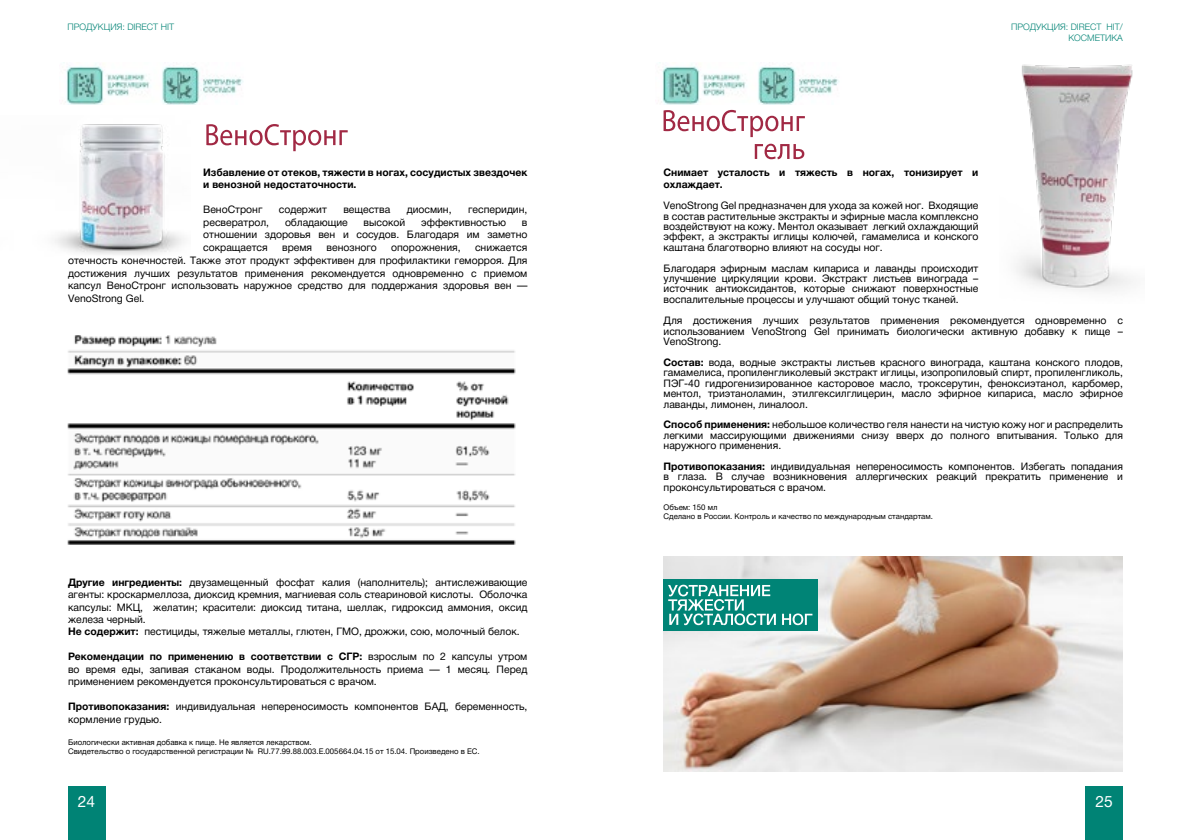
<style>
.page{position:relative;width:1191px;height:840px;background:#fff}
.page>*{position:absolute;margin:0;border:0;box-sizing:border-box;transform-origin:0 0}
.t1{font:15.6px "Helvetica Neue Cyr";color:#fff}
.t2{font:10.4px/10.4px "Helvetica Neue Cyr";color:#000;text-align:justify}
.t3{font:700 10.4px/12.4px "Helvetica Neue Cyr";color:#000}
.t4{font:300 9px/10.8px "Helvetica Neue Cyr";color:#008375;text-align:right}
.t5{font:7.8px/9.4px "Helvetica Neue Cyr";color:#000}
.s1{font-weight:700}
</style>
<div class="page">
<div style="left:68px;top:785px;width:37px;height:54px;background:#008375"></div>
<div style="left:1085px;top:785px;width:38px;height:54px;background:#008375"></div>
<img style="left:55px;top:124px;width:129px;height:131px">
<img style="left:68px;top:335px;width:448px;height:210px">
<svg style="left:206px;top:124px;width:142px;height:27px"></svg>
<svg style="left:663px;top:110px;width:142px;height:27px"></svg>
<svg style="left:754px;top:144px;width:50px;height:15px"></svg>
<img style="left:663px;top:556px;width:460px;height:215px">
<div style="left:663px;top:579px;width:155px;height:51px;background:#008476"></div>
<svg style="left:668px;top:584px;width:108px;height:40px"></svg>
<svg style="left:782px;top:613px;width:30px;height:11px"></svg>
<img style="left:63px;top:62px;width:180px;height:42px">
<img style="left:659px;top:62px;width:180px;height:42px">
<img style="left:1016px;top:64px;width:117px;height:227px">
<p class="t4" style="left:68px;top:22px;width:108px">ПРОДУКЦИЯ: DIRECT HIT</p>
<p class="t3" style="left:203px;top:166px;width:326px">Избавление от отеков, тяжести в ногах, сосудистых звездочек и венозной недостаточности.</p>
<p class="t2" style="left:203px;top:204px;width:61px">ВеноСтронг</p>
<p class="t2" style="left:279px;top:204px;width:49px">содержит</p>
<p class="t2" style="left:343px;top:204px;width:48px">вещества</p>
<p class="t2" style="left:407px;top:204px;width:46px">диосмин,</p>
<p class="t2" style="left:468px;top:204px;width:61px">гесперидин,</p>
<p class="t2" style="left:203px;top:217px;width:67px">ресвератрол,</p>
<p class="t2" style="left:285px;top:217px;width:64px">обладающие</p>
<p class="t2" style="left:363px;top:217px;width:43px">высокой</p>
<p class="t2" style="left:421px;top:217px;width:86px">эффективностью</p>
<p class="t2" style="left:203px;top:216px;width:326px;line-height:12.4px;text-indent:318px">в отношении здоровья вен и сосудов. Благодаря им заметно сокращается</p>
<p class="t2" style="left:282px;top:242px;width:32px">время</p>
<p class="t2" style="left:326px;top:242px;width:52px">венозного</p>
<p class="t2" style="left:391px;top:242px;width:71px">опорожнения,</p>
<p class="t2" style="left:475px;top:242px;width:54px">снижается</p>
<p class="t2" style="left:68px;top:254px;width:461px;line-height:12.4px">отечность конечностей. Также этот продукт эффективен для профилактики геморроя. Для достижения лучших результатов применения рекомендуется одновременно с приемом капсул ВеноСтронг использовать наружное средство для поддержания здоровья вен — VenoStrong Gel.</p>
<p class="t2" style="left:68px;top:575px;width:461px;line-height:12.4px;text-align:left"><span class="s1">Другие ингредиенты:</span> двузамещенный фосфат калия (наполнитель); антислеживающие агенты: кроскармеллоза, диоксид кремния, магниевая соль стеариновой кислоты. Оболочка капсулы: МКЦ, желатин; красители: диоксид титана, шеллак, гидроксид аммония, оксид железа черный.<br><span class="s1">Не содержит:</span> пестициды, тяжелые металлы, глютен, ГМО, дрожжи, сою, молочный белок.</p>
<p class="t2" style="left:68px;top:650px;width:461px;line-height:12.4px"><span class="s1">Рекомендации по применению в соответствии с СГР:</span> взрослым по 2 капсулы утром во время еды, запивая стаканом воды. Продолжительность приема — 1 месяц. Перед применением рекомендуется проконсультироваться с врачом.</p>
<p class="t2" style="left:68px;top:700px;width:461px;line-height:12.4px"><span class="s1">Противопоказания:</span> индивидуальная непереносимость компонентов БАД, беременность, кормление грудью.</p>
<p class="t5" style="left:68px;top:737px;width:413px">Биологически активная добавка к пище. Не является лекарством.<br>Свидетельство о государственной регистрации № RU.77.99.88.003.Е.005664.04.15 от 15.04. Произведено в ЕС.</p>
<p class="t4" style="left:1011px;top:22px;width:113px">ПРОДУКЦИЯ: DIRECT HIT/<br>КОСМЕТИКА</p>
<p class="t3" style="left:663px;top:166px;width:316px">Снимает усталость и тяжесть в ногах, тонизирует и охлаждает.</p>
<p class="t2" style="left:663px;top:200px;width:316px">VenoStrong Gel предназначен для ухода за кожей ног. Входящие в состав растительные экстракты и эфирные масла комплексно воздействуют на кожу. Ментол оказывает легкий охлаждающий эффект, а экстракты иглицы колючей, гамамелиса и конского каштана благотворно влияют на сосуды ног.</p>
<p class="t2" style="left:663px;top:262px;width:316px">Благодаря эфирным маслам кипариса и лаванды происходит улучшение циркуляции крови. Экстракт листьев винограда – источник антиоксидантов, которые снижают поверхностные воспалительные процессы и улучшают общий тонус тканей.</p>
<p class="t2" style="left:663px;top:315px;width:461px">Для достижения лучших результатов применения рекомендуется одновременно с использованием VenoStrong Gel принимать биологически активную добавку к пище – VenoStrong.</p>
<p class="t2" style="left:663px;top:357px;width:461px"><span class="s1">Состав:</span> вода, водные экстракты листьев красного винограда, каштана конского плодов, гамамелиса, пропиленгликолевый экстракт иглицы, изопропиловый спирт, пропиленгликоль, ПЭГ-40 гидрогенизированное касторовое масло, троксерутин, феноксиэтанол, карбомер, ментол, триэтаноламин, этилгексилглицерин, масло эфирное кипариса, масло эфирное лаванды, лимонен, линалоол.</p>
<p class="t2" style="left:663px;top:419px;width:461px"><span class="s1">Способ применения:</span> небольшое количество геля нанести на чистую кожу ног и распределить легкими массирующими движениями снизу вверх до полного впитывания. Только для наружного применения.</p>
<p class="t2" style="left:663px;top:461px;width:461px"><span class="s1">Противопоказания:</span> индивидуальная непереносимость компонентов. Избегать попадания в глаза. В случае возникновения аллергических реакций прекратить применение и проконсультироваться с врачом.</p>
<p class="t5" style="left:663px;top:502px;width:271px">Объем: 150 мл<br>Сделано в России. Контроль и качество по международным стандартам.</p>
<h1 class="t1" style="left:78px;top:792px;width:19px">24</h1>
<h1 class="t1" style="left:1095px;top:792px;width:19px">25</h1>
</div>
